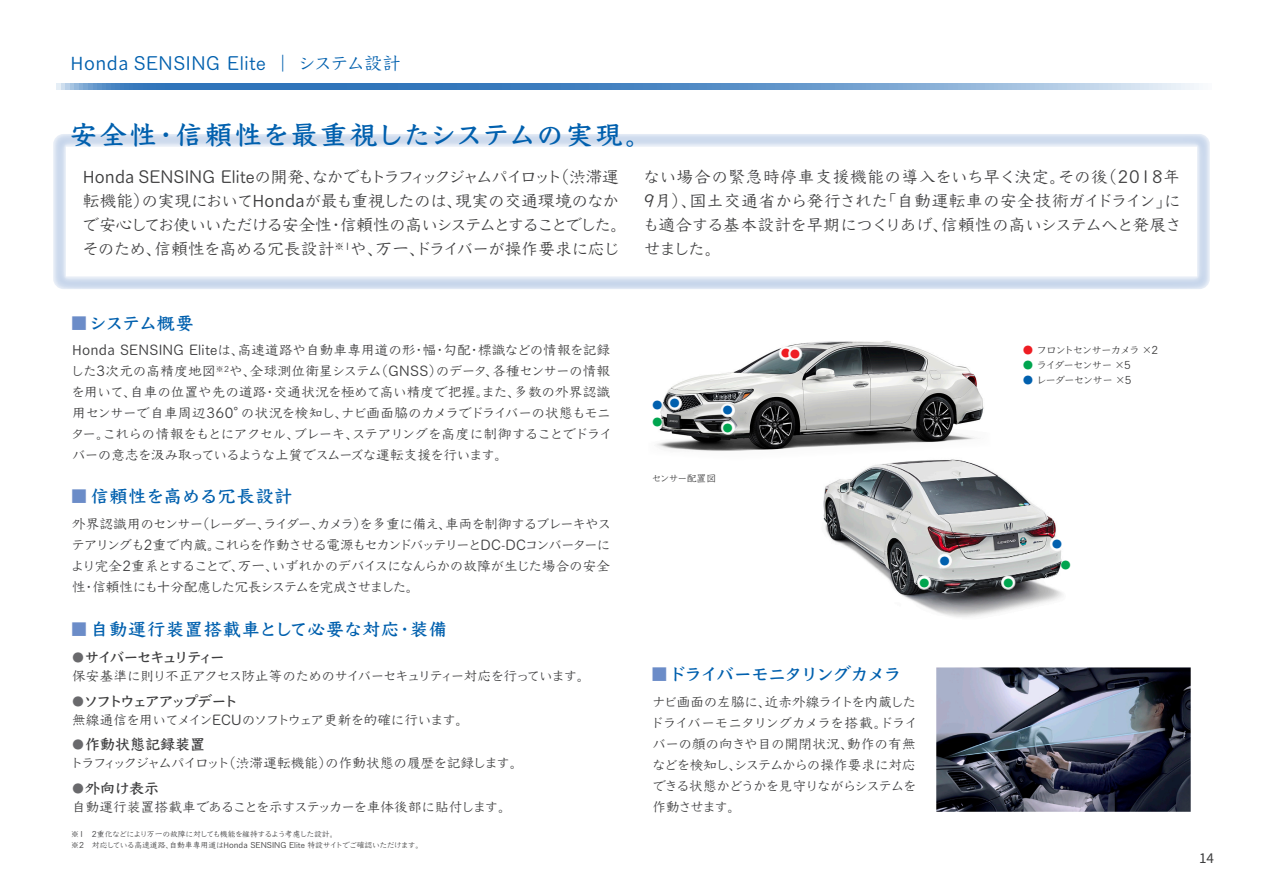
<style>
.page{position:relative;width:1263px;height:893px;background:#fff}
.page>*{position:absolute;margin:0;border:0;box-sizing:border-box;transform-origin:0 0}
.t1{font:700 27px "Yu Kyo Yoko";letter-spacing:.04em;color:#0160ae}
.t2{font:500 18px "Yu Kyo Yoko";letter-spacing:.03em;color:#0160ae}
.t3{font:700 18px "Yu Kyo Yoko";letter-spacing:.05em;color:#0160ae}
.t4{font:700 18px "Yu Kyo Yoko";letter-spacing:-.085em;color:#0160ae}
.t5{font:700 18px "Yu Kyo Yoko";letter-spacing:.035em;color:#0160ae}
.t6{font:700 18px "Yu Kyo Yoko";letter-spacing:-.015em;color:#0160ae}
.t7{font:500 16.5px/24px "Yu Kyo Yoko";letter-spacing:-.04em;color:#3e3e3f}
.t8{font:700 15px "Yu Kyo Yoko";letter-spacing:-.165em;color:#3e3e3f}
.t9{font:700 15px "Yu Kyo Yoko";letter-spacing:-.155em;color:#3e3e3f}
.t10{font:700 15px "Yu Kyo Yoko";color:#3e3e3f}
.t11{font:700 15px "Yu Kyo Yoko";letter-spacing:-.115em;color:#3e3e3f}
.t12{font:500 13.5px/21px "Yu Kyo Yoko";letter-spacing:-.03em;color:#3e3e3f;text-align:justify}
.t13{font:500 13.5px/21px "Yu Kyo Yoko";color:#3e3e3f}
.t14{font:500 13.5px "Yu Kyo Yoko";letter-spacing:-.06em;color:#3e3e3f}
.t15{font:500 10.5px "Yu Kyo Yoko";letter-spacing:-.11em;color:#3e3e3f}
.t16{font:500 10.5px/17.2px "Yu Kyo Yoko";color:#fff}
.t17{font:500 10.5px "Yu Kyo Yoko";color:#00a54f}
.t18{font:500 10.5px "Yu Kyo Yoko";color:#0160ae}
.t19{font:500 9.75px "Yu Kyo Yoko";letter-spacing:-.07em;color:#3e3e3f}
.t20{font:500 7.8px/10.5px "Yu Kyo Yoko";letter-spacing:-.025em;color:#3e3e3f}
.s1{font-family:"Source Han Sans JP";font-weight:400}
.s2{color:#6b8cc8}
.s3{font-size:12px;color:#69696c}
.s4{color:#ee1d23}
.s5{color:#00a54f}
.s6{color:#0160ae}
</style>
<div class="page">
<img style="left:823px;top:460px;width:240px;height:157px">
<div style="left:937px;top:553px;width:15px;height:15px;border:6px solid #fff;border-radius:50%"></div>
<div style="left:1050px;top:537px;width:14px;height:14px;border:6px solid #fff;border-radius:50%"></div>
<div style="left:1001px;top:575px;width:14px;height:15px;border:6px solid #fff;border-radius:50%"></div>
<div style="left:917px;top:575px;width:14px;height:15px;border:6px solid #fff;border-radius:50%"></div>
<svg style="left:56px;top:83px;width:1143px;height:7px;background:#6497cb"></svg>
<div style="left:53px;top:134px;width:1157px;height:155px;border:13px solid #517fc1;border-radius:4px"></div>
<img style="left:936px;top:667px;width:255px;height:145px">
<img style="left:657px;top:341px;width:327px;height:119px">
<div style="left:720px;top:403px;width:15px;height:15px;border:6px solid #fff;border-radius:50%"></div>
<div style="left:720px;top:420px;width:15px;height:15px;border:6px solid #fff;border-radius:50%"></div>
<div style="left:779px;top:346px;width:14px;height:15px;border:6px solid #fff;border-radius:50%"></div>
<div style="left:788px;top:347px;width:14px;height:14px;border:6px solid #fff;border-radius:50%"></div>
<div style="left:667px;top:396px;width:15px;height:15px;border:6px solid #fff;border-radius:50%"></div>
<h2 class="t2" style="left:71px;top:50px;width:331px"><span class="s1">Honda</span> SENSING Elite | システム設計</h2>
<h1 class="t1" style="left:70px;top:115px;width:584px">安全性・信頼性を最重視したシステムの実現。</h1>
<p class="t7" style="left:82px;top:165px;width:546px"><span class="s1">Honda</span> SENSING Eliteの開発、なかでもトラフィックジャムパイロット（渋滞運転機能）の実現において<span class="s1">Honda</span>が最も重視したのは、現実の交通環境のなかで安心してお使いいただける安全性・信頼性の高いシステムとすることでした。そのため、信頼性を高める冗長設計<sup>※1</sup>や、万一、ドライバーが操作要求に応じ</p>
<p class="t7" style="left:643px;top:165px;width:540px;text-align:justify">ない場合の緊急時停車支援機能の導入をいち早く決定。その後（2018年9月）、国土交通省から発行された「自動運転車の安全技術ガイドライン」にも適合する基本設計を早期につくりあげ、信頼性の高いシステムへと発展させました。</p>
<h2 class="t6" style="left:70px;top:310px;width:125px"><span class="s2">■</span>システム概要</h2>
<p class="t13" style="left:71px;top:340px;width:543px"><span class="s1">Honda</span> SENSING Eliteは、高速道路や自動車専用道の形・幅・勾配・標識などの情報を記録した3次元の高精度地図<sup>※2</sup>や、全球測位衛星システム（GNSS）のデータ、各種センサーの情報を用いて、自車の位置や先の道路・交通状況を極めて高い精度で把握。また、多数の外界認識用センサーで自車周辺360°の状況を検知し、ナビ画面脇のカメラでドライバーの状態もモニター。これらの情報をもとにアクセル、ブレーキ、ステアリングを高度に制御することでドライバーの意志を汲み取っているような上質でスムーズな運転支援を行います。</p>
<h2 class="t5" style="left:70px;top:484px;width:224px"><span class="s2">■</span>信頼性を高める冗長設計</h2>
<p class="t12" style="left:71px;top:514px;width:542px">外界認識用のセンサー（レーダー、ライダー、カメラ）を多重に備え、車両を制御するブレーキやステアリングも2重で内蔵。これらを作動させる電源もセカンドバッテリーとDC-DCコンバーターにより完全2重系とすることで、万一、いずれかのデバイスになんらかの故障が生じた場合の安全性・信頼性にも十分配慮した冗長システムを完成させました。</p>
<h2 class="t3" style="left:70px;top:616px;width:378px"><span class="s2">■</span>自動運行装置搭載車として必要な対応・装備</h2>
<p class="t9" style="left:72px;top:646px;width:154px"><span class="s3">●</span> サイバーセキュリティー</p>
<p class="t14" style="left:72px;top:667px;width:520px">保安基準に則り不正アクセス防止等のためのサイバーセキュリティー対応を行っています。</p>
<p class="t8" style="left:72px;top:690px;width:167px"><span class="s3">●</span>ソフトウェアアップデート</p>
<p class="t12" style="left:72px;top:709px;width:398px">無線通信を用いてメインECUのソフトウェア更新を的確に行います。</p>
<p class="t10" style="left:72px;top:733px;width:134px"><span class="s3">●</span>作動状態記録装置</p>
<p class="t14" style="left:70px;top:754px;width:455px">トラフィックジャムパイロット（渋滞運転機能）の作動状態の履歴を記録します。</p>
<p class="t11" style="left:72px;top:777px;width:89px"><span class="s3">●</span>外向け表示</p>
<p class="t12" style="left:72px;top:796px;width:441px">自動運行装置搭載車であることを示すステッカーを車体後部に貼付します。</p>
<p class="t20" style="left:71px;top:829px;width:353px">※1　2重化などにより万一の故障に対しても機能を維持するよう考慮した設計。<br>※2　対応している高速道路、自動車専用道は<span class="s1">Honda</span> SENSING Elite 特設サイトでご確認いただけます。</p>
<p class="t18" style="left:652px;top:398px;width:12px">●</p>
<p class="t17" style="left:652px;top:414px;width:12px">●</p>
<p class="t16" style="left:669px;top:395px;width:12px">●</p>
<p class="t16" style="left:722px;top:402px;width:12px">● ●</p>
<p class="t19" style="left:652px;top:471px;width:66px">センサー配置図</p>
<p class="t16" style="left:781px;top:345px;width:21px">●●</p>
<p class="t15" style="left:1023px;top:342px;width:137px"><span class="s4">●</span> フロントセンサーカメラ ×2</p>
<p class="t15" style="left:1023px;top:357px;width:110px"><span class="s5">●</span> ライダーセンサー ×5</p>
<p class="t15" style="left:1023px;top:372px;width:110px"><span class="s6">●</span> レーダーセンサー ×5</p>
<p class="t16" style="left:939px;top:552px;width:12px">●</p>
<p class="t16" style="left:919px;top:574px;width:12px">●</p>
<p class="t16" style="left:1003px;top:574px;width:12px">●</p>
<p class="t16" style="left:1052px;top:536px;width:12px">●</p>
<p class="t17" style="left:1060px;top:557px;width:12px">●</p>
<h2 class="t4" style="left:650px;top:661px;width:253px"><span class="s2">■</span>ドライバーモニタリングカメラ</h2>
<p class="t12" style="left:650px;top:692px;width:269px;text-align:left">ナビ画面の左脇に、近赤外線ライトを内蔵したドライバーモニタリングカメラを搭載。ドライバーの顔の向きや目の開閉状況、動作の有無などを検知し、システムからの操作要求に対応できる状態かどうかを見守りながらシステムを作動させます。</p>
</div>
